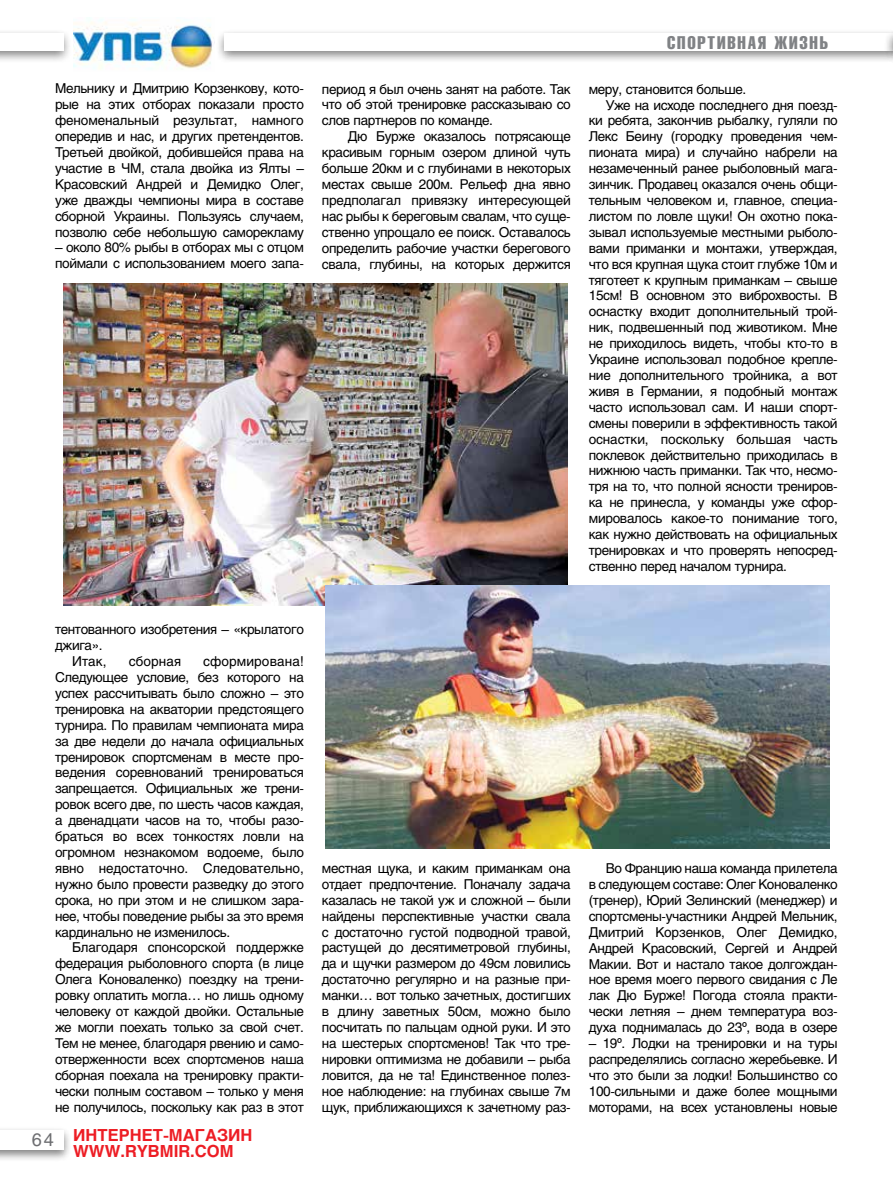
<style>
.page{position:relative;width:893px;height:1191px;background:#fff}
.page>*{position:absolute;margin:0;border:0;box-sizing:border-box;transform-origin:0 0}
.t1{font:18px "Helios Compressed";letter-spacing:.1em;color:#808285}
.t2{font:700 16.5px/15.9px "Helios";color:#ed1d24}
.t3{font:13.5px/15.9px "Helios";letter-spacing:-.03em;color:#000;text-align:justify}
.t4{font:13.5px "Helios";letter-spacing:-.01em;color:#000}
.t5{font:13.5px "Helios";letter-spacing:.005em;color:#000}
.s1{font-weight:400;font-size:18px;color:#6d6e71}
.s2{font-family:"Arial"}
</style>
<div class="page">
<div style="left:216px;top:29px;width:677px;height:35px;background:#000;opacity:.5"></div>
<div style="left:225px;top:33px;width:668px;height:17px;background:#fff"></div>
<div style="left:0;top:29px;width:72px;height:35px;background:#000;opacity:.5"></div>
<div style="left:0;top:33px;width:63px;height:17px;background:#fff"></div>
<div style="left:884px;top:29px;width:9px;height:35px;background:#000;opacity:.5"></div>
<svg style="left:892px;top:33px;width:1px;height:17px"></svg>
<div style="left:0;top:1125px;width:72px;height:37px;background:#000;opacity:.5"></div>
<div style="left:0;top:1129px;width:64px;height:20px;background:#fff"></div>
<img style="left:63px;top:284px;width:504px;height:321px">
<img style="left:326px;top:586px;width:503px;height:262px">
<img style="left:73px;top:19px;width:142px;height:50px">
<p class="t3" style="left:55px;top:81px;width:250px">Мельнику и Дмитрию Корзенкову, кото&shy;рые на этих отборах показали просто феноменальный результат, намного опередив и нас, и других претендентов.<br>Третьей двойкой, добившейся права на участие в ЧМ, стала двойка из Ялты – Красовский Андрей и Демидко Олег, уже дважды чемпионы мира в составе сборной Украины. Пользуясь случаем, позволю себе небольшую саморекламу</p>
<p class="t3" style="left:55px;top:240px;width:250px">– около 80% рыбы в отборах мы с отцом поймали с использованием моего запа-</p>
<p class="t3" style="left:322px;top:81px;width:250px">период я был очень занят на работе. Так что об этой тренировке рассказываю со слов партнеров по команде.</p>
<p class="t3" style="left:322px;top:128px;width:250px;text-indent:26px">Дю Бурже оказалось потрясающе красивым горным озером длиной чуть больше 20км и с глубинами в некоторых местах свыше 200м. Рельеф дна явно предполагал привязку интересующей нас рыбы к береговым свалам, что суще&shy;ственно упрощало ее поиск. Оставалось определить рабочие участки берегового свала, глубины, на которых держится</p>
<h1 class="t1" style="left:667px;top:32px;width:163px">СПОРТИВНАЯ ЖИЗНЬ</h1>
<p class="t3" style="left:589px;top:81px;width:159px">меру, становится больше.</p>
<p class="t3" style="left:606px;top:97px;width:233px">Уже на исходе последнего дня поезд-</p>
<p class="t3" style="left:589px;top:113px;width:250px">ки ребята, закончив рыбалку, гуляли по</p>
<p class="t3" style="left:589px;top:128px;width:250px">Лекс Беину (городку проведения чем-</p>
<p class="t3" style="left:589px;top:144px;width:250px">пионата мира) и случайно набрели на</p>
<p class="t3" style="left:589px;top:160px;width:250px">незамеченный ранее рыболовный мага-</p>
<p class="t3" style="left:589px;top:176px;width:250px">зинчик. Продавец оказался очень общи-</p>
<p class="t3" style="left:589px;top:192px;width:250px">тельным человеком и, главное, специа-</p>
<p class="t3" style="left:589px;top:208px;width:250px">листом по ловле щуки! Он охотно пока-</p>
<p class="t3" style="left:589px;top:224px;width:250px">зывал используемые местными рыболо-</p>
<p class="t3" style="left:589px;top:240px;width:250px">вами приманки и монтажи, утверждая,</p>
<p class="t3" style="left:589px;top:256px;width:250px">что вся крупная щука стоит глубже 10м и</p>
<p class="t3" style="left:589px;top:272px;width:250px">тяготеет к крупным приманкам – свыше</p>
<p class="t3" style="left:589px;top:287px;width:250px">15см! В основном это виброхвосты. В</p>
<p class="t3" style="left:589px;top:303px;width:250px">оснастку входит дополнительный трой-</p>
<p class="t3" style="left:589px;top:319px;width:250px">ник, подвешенный под животиком. Мне</p>
<p class="t3" style="left:589px;top:335px;width:250px">не приходилось видеть, чтобы кто-то в</p>
<p class="t3" style="left:589px;top:351px;width:250px">Украине использовал подобное крепле-</p>
<p class="t3" style="left:589px;top:367px;width:250px">ние дополнительного тройника, а вот</p>
<p class="t3" style="left:589px;top:383px;width:250px">живя в Германии, я подобный монтаж</p>
<p class="t3" style="left:589px;top:399px;width:250px">часто использовал сам. И наши спорт-</p>
<p class="t3" style="left:589px;top:415px;width:250px">смены поверили в эффективность такой</p>
<p class="t4" style="left:589px;top:431px;width:250px">оснастки, поскольку большая часть</p>
<p class="t3" style="left:589px;top:446px;width:250px">поклевок действительно приходилась в</p>
<p class="t3" style="left:589px;top:462px;width:250px">нижнюю часть приманки. Так что, несмо-</p>
<p class="t3" style="left:589px;top:478px;width:250px">тря на то, что полной ясности трениров-</p>
<p class="t3" style="left:589px;top:494px;width:250px">ка не принесла, у команды уже сфор-</p>
<p class="t3" style="left:589px;top:510px;width:251px">мировалось какое-то понимание того,</p>
<p class="t3" style="left:589px;top:526px;width:250px">как нужно действовать на официальных</p>
<p class="t3" style="left:589px;top:542px;width:250px">тренировках и что проверять непосред-</p>
<p class="t3" style="left:589px;top:558px;width:200px">ственно перед началом турнира.</p>
<p class="t3" style="left:55px;top:621px;width:250px">тентованного изобретения – «крылатого</p>
<p class="t3" style="left:55px;top:637px;width:49px">джига».</p>
<p class="t3" style="left:72px;top:653px;width:36px">Итак,</p>
<p class="t5" style="left:129px;top:653px;width:54px">сборная</p>
<p class="t3" style="left:55px;top:653px;width:250px;text-indent:148px">сформирована!<br>Следующее условие, без которого на успех рассчитывать было сложно – это тренировка на акватории предстоящего турнира. По правилам чемпионата мира за две недели до начала официальных тренировок спортсменам в месте про&shy;ведения соревнований тренироваться запрещается. Официальных же трени&shy;ровок всего две, по шесть часов каждая, а двенадцати часов на то, чтобы разо&shy;браться во всех тонкостях ловли на огромном незнакомом водоеме, было явно недостаточно. Следовательно, нужно было провести разведку до этого срока, но при этом и не слишком зара&shy;нее, чтобы поведение рыбы за это время кардинально не изменилось.</p>
<p class="t3" style="left:55px;top:939px;width:250px;text-indent:17px">Благодаря спонсорской поддержке федерация рыболовного спорта (в лице Олега Коноваленко) поездку на трени&shy;ровку оплатить могла… но лишь одному человеку от каждой двойки. Остальные же могли поехать только за свой счет.<br>Тем не менее, благодаря рвению и само&shy;отверженности всех спортсменов наша сборная поехала на тренировку практи&shy;чески полным составом – только у меня не получилось, поскольку как раз в этот</p>
<p class="t2" style="left:73px;top:1127px;width:181px;text-indent:-41px"><span class="s1">64</span> ИНТЕРНЕТ-МАГАЗИН<br>WWW.RYBMIR.COM</p>
<p class="t3" style="left:322px;top:860px;width:250px">местная щука, и каким приманкам она отдает предпочтение. Поначалу задача казалась не такой уж и сложной – были найдены перспективные участки свала с достаточно густой подводной травой, растущей до десятиметровой глубины, да и щучки размером до 49см ловились достаточно регулярно и на разные при&shy;манки… вот только зачетных, достигших в длину заветных 50см, можно было посчитать по пальцам одной руки. И это на шестерых спортсменов! Так что тре&shy;нировки оптимизма не добавили – рыба ловится, да не та! Единственное полез&shy;ное наблюдение: на глубинах свыше 7м щук, приближающихся к зачетному раз-</p>
<p class="t3" style="left:589px;top:860px;width:250px;text-indent:17px">Во Францию наша команда прилетела в следующем составе: Олег Коноваленко (тренер), Юрий Зелинский (менеджер) и спортсмены-участники Андрей Мельник, Дмитрий Корзенков, Олег Демидко, Андрей Красовский, Сергей и Андрей Макии. Вот и настало такое долгождан&shy;ное время моего первого свидания с Ле лак Дю Бурже! Погода стояла практи&shy;чески летняя – днем температура воз&shy;духа поднималась до 23<span class="s2">º</span>, вода в озере</p>
<p class="t3" style="left:589px;top:1035px;width:250px">– 19<span class="s2">º</span>. Лодки на тренировки и на туры распределялись согласно жеребьевке. И что это были за лодки! Большинство со 100-сильными и даже более мощными моторами, на всех установлены новые</p>
</div>
